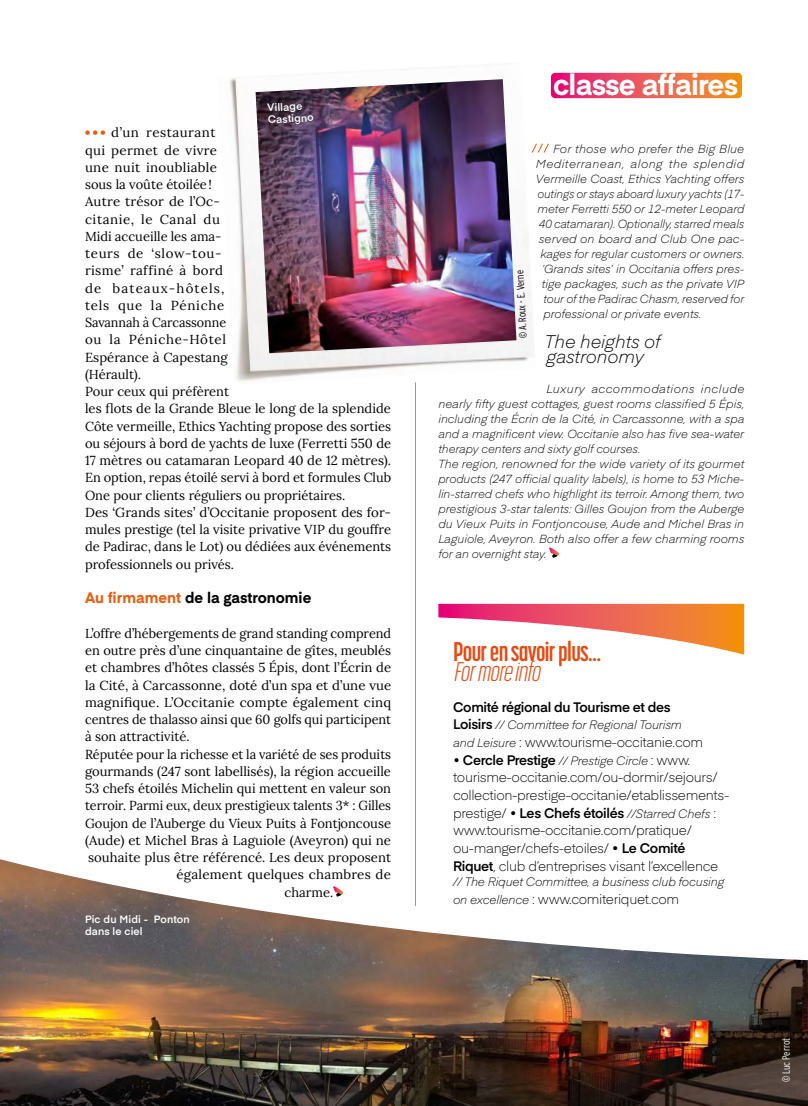
<style>
.page{position:relative;width:808px;height:1106px;background:#fff}
.page>*{position:absolute;margin:0;border:0;box-sizing:border-box;transform-origin:0 0}
.t1{font:700 28.8px "Eina 02";letter-spacing:-.025em;color:#fff}
.t2{font:700 26.7px "Korolev Compressed";letter-spacing:-.025em;color:#e84910}
.t3{font:italic 300 26.7px "Korolev Compressed";color:#e84910}
.t4{font:italic 300 18px/15px "Eina 02";letter-spacing:-.01em;color:#000}
.t5{font:700 15px "Eina 02";color:#000}
.t6{font:700 15px "Eina 03";color:#ea5b0b}
.t7{font:300 13.65px/17.7px "Eina 02";letter-spacing:-.025em;color:#000}
.t8{font:600 13.65px "Eina 02";letter-spacing:-.025em;color:#000}
.t9{font:13.05px/17.2px "Lora";color:#000}
.t10{font:italic 300 12px "Eina 02";letter-spacing:-.02em;color:#000}
.t11{font:italic 300 11.55px/15px "Eina 02";letter-spacing:-.01em;color:#000}
.t12{font:italic 300 11.55px "Eina 02";letter-spacing:.03em;color:#000}
.t13{font:600 10.5px/12px "Eina 01";letter-spacing:.01em;color:#fff}
.t14{font:300 condensed 10.5px "Interstate";color:#000}
.t15{font:300 condensed 10.5px "Interstate";letter-spacing:-.02em;color:#fff}
.s1{color:#ea5b0b}
.s2{font-weight:600;font-style:normal;font-size:13.65px}
.s3{font-style:italic;font-size:12px}
.s4{font-style:normal;font-size:13.65px}
.s5{font-weight:600}
</style>
<div class="page">
<svg style="left:549px;top:547px;width:10px;height:11px"></svg>
<svg style="left:438px;top:604px;width:306px;height:50px"></svg>
<hr style="left:415px;top:382px;width:1px;height:524px;background:#f18700">
<svg style="left:551px;top:73px;width:191px;height:25px;background:#eb5753"></svg>
<img style="left:230px;top:77px;width:306px;height:306px">
<img style="left:256px;top:79px;width:260px;height:274px">
<img style="left:0;top:859px;width:808px;height:247px">
<svg style="left:531px;top:144px;width:18px;height:9px"></svg>
<p class="t13" style="left:267px;top:101px;width:47px;rotate:-3deg">Village<br>Castigno</p>
<p class="t9" style="left:85px;top:123px;width:308px;text-indent:26px">d’un restaurant<br>qui permet de vivre<br>une nuit inoubliable<br>sous la voûte étoilée!<br>Autre trésor de l’Oc-<br>citanie, le Canal du<br>Midi accueille les ama-<br>teurs de ‘slow-tou-<br>risme’ raffiné à bord<br>de bateaux-hôtels,<br>tels que la Péniche<br>Savannah à Carcassonne<br>ou la Péniche-Hôtel<br>Espérance à Capestang<br>(Hérault).<br>Pour ceux qui préfèrent<br>les flots de la Grande Bleue le long de la splendide<br>Côte vermeille, Ethics Yachting propose des sorties ou séjours à bord de yachts de luxe (Ferretti 550 de<br>17 mètres ou catamaran Leopard 40 de 12 mètres).<br>En option, repas étoilé servi à bord et formules Club<br>One pour clients réguliers ou propriétaires.<br>Des ‘Grands sites’ d’Occitanie proposent des for&shy;mules prestige (tel la visite privative VIP du gouffre de Padirac, dans le Lot) ou dédiées aux événements professionnels ou privés.</p>
<p class="t5" style="left:85px;top:587px;width:228px"><span class="s1">Au firmament</span> de la gastronomie</p>
<p class="t9" style="left:85px;top:623px;width:308px">L’offre d’hébergements de grand standing comprend</p>
<p class="t9" style="left:85px;top:641px;width:307px">en outre près d’une cinquantaine de gîtes, meublés</p>
<p class="t9" style="left:85px;top:658px;width:308px">et chambres d’hôtes classés 5 Épis, dont l’Écrin de</p>
<p class="t9" style="left:85px;top:675px;width:308px">la Cité, à Carcassonne, doté d’un spa et d’une vue</p>
<p class="t9" style="left:85px;top:692px;width:308px">magnifique. L’Occitanie compte également cinq</p>
<p class="t9" style="left:85px;top:710px;width:307px">centres de thalasso ainsi que 60 golfs qui participent</p>
<p class="t9" style="left:85px;top:727px;width:106px">à son attractivité.</p>
<p class="t9" style="left:85px;top:744px;width:308px">Réputée pour la richesse et la variété de ses produits</p>
<p class="t9" style="left:85px;top:761px;width:307px">gourmands (247 sont labellisés), la région accueille</p>
<p class="t9" style="left:85px;top:779px;width:307px">53 chefs étoilés Michelin qui mettent en valeur son</p>
<p class="t9" style="left:85px;top:796px;width:307px">terroir. Parmi eux, deux prestigieux talents 3* : Gilles</p>
<p class="t9" style="left:85px;top:813px;width:307px">Goujon de l’Auberge du Vieux Puits à Fontjoncouse</p>
<p class="t9" style="left:85px;top:830px;width:308px">(Aude) et Michel Bras à Laguiole (Aveyron) qui ne</p>
<p class="t9" style="left:88px;top:848px;width:304px">souhaite plus être référencé. Les deux proposent</p>
<p class="t9" style="left:177px;top:865px;width:216px">également quelques chambres de</p>
<p class="t9" style="left:285px;top:882px;width:50px">charme.</p>
<p class="t6" style="left:84px;top:121px;width:24px">•••</p>
<p class="t13" style="left:85px;top:912px;width:106px">Pic du Midi - Ponton dans le ciel</p>
<h1 class="t1" style="left:553px;top:63px;width:187px">classe affaires</h1>
<p class="t11" style="left:553px;top:140px;width:193px">For those who prefer the Big Blue</p>
<p class="t12" style="left:536px;top:155px;width:210px">Mediterranean, along the splendid</p>
<p class="t11" style="left:536px;top:170px;width:210px">Vermeille Coast, Ethics Yachting offers</p>
<p class="t11" style="left:537px;top:185px;width:209px">outings or stays aboard luxury yachts (17-</p>
<p class="t11" style="left:537px;top:200px;width:209px">meter Ferretti 550 or 12-meter Leopard</p>
<p class="t11" style="left:539px;top:215px;width:207px">40 catamaran). Optionally, starred meals</p>
<p class="t11" style="left:539px;top:230px;width:207px">served on board and Club One pac-</p>
<p class="t11" style="left:540px;top:245px;width:205px">kages for regular customers or owners.</p>
<p class="t11" style="left:542px;top:260px;width:204px">‘Grands sites’ in Occitania offers pres-</p>
<p class="t11" style="left:542px;top:275px;width:204px">tige packages, such as the private VIP</p>
<p class="t11" style="left:543px;top:290px;width:202px">tour of the Padirac Chasm, reserved for</p>
<p class="t11" style="left:543px;top:305px;width:159px">professional or private events.</p>
<h3 class="t4" style="left:545px;top:332px;width:117px">The heights of gastronomy</h3>
<p class="t11" style="left:438px;top:380px;width:308px;text-indent:108px">Luxury accommodations include nearly fifty guest cottages, guest rooms classified 5 Épis, including the Écrin de la Cité, in Carcassonne, with a spa and a magnificent view. Occitanie also has five sea-water therapy centers and sixty golf courses.<br>The region, renowned for the wide variety of its gourmet products (247 official quality labels), is home to 53 Miche&shy;lin-starred chefs who highlight its terroir. Among them, two prestigious 3-star talents: Gilles Goujon from the Auberge du Vieux Puits in Fontjoncouse, Aude and Michel Bras in Laguiole, Aveyron. Both also offer a few charming rooms for an overnight stay.</p>
<p class="t14" style="left:517px;top:339px;width:70px;rotate:-93deg">© A. Roux - E. Verne</p>
<h2 class="t2" style="left:453px;top:636px;width:150px">Pour en savoir plus…</h2>
<h2 class="t3" style="left:453px;top:657px;width:94px">Formoreinfo</h2>
<p class="t8" style="left:453px;top:696px;width:219px">Comité régional du Tourisme et des</p>
<p class="t10" style="left:453px;top:716px;width:230px"><span class="s2">Loisirs</span> // Committee for Regional Tourism</p>
<p class="t7" style="left:453px;top:732px;width:251px"><span class="s3">and Leisure</span> : www.tourisme-occitanie.com</p>
<p class="t10" style="left:453px;top:751px;width:239px"><span class="s4">•</span> <span class="s2">Cercle Prestige</span> // Prestige Circle <span class="s4">: www.</span></p>
<p class="t7" style="left:453px;top:767px;width:278px">tourisme-occitanie.com/ou-dormir/sejours/ collection-prestige-occitanie/etablissements&shy;prestige/ • <span class="s5">Les Chefs étoilés</span> <span class="s3">//Starred Chefs</span> : www.tourisme-occitanie.com/pratique/ ou-manger/chefs-etoiles/ • <span class="s5">Le Comité Riquet</span>, club d’entreprises visant l’excellence</p>
<p class="t10" style="left:453px;top:872px;width:273px">// The Riquet Committee, a business club focusing</p>
<p class="t7" style="left:453px;top:889px;width:228px"><span class="s3">on excellence</span> : www.comiteriquet.com</p>
<p class="t15" style="left:780px;top:1082px;width:46px;rotate:-90deg">© Luc Perrot</p>
</div>
